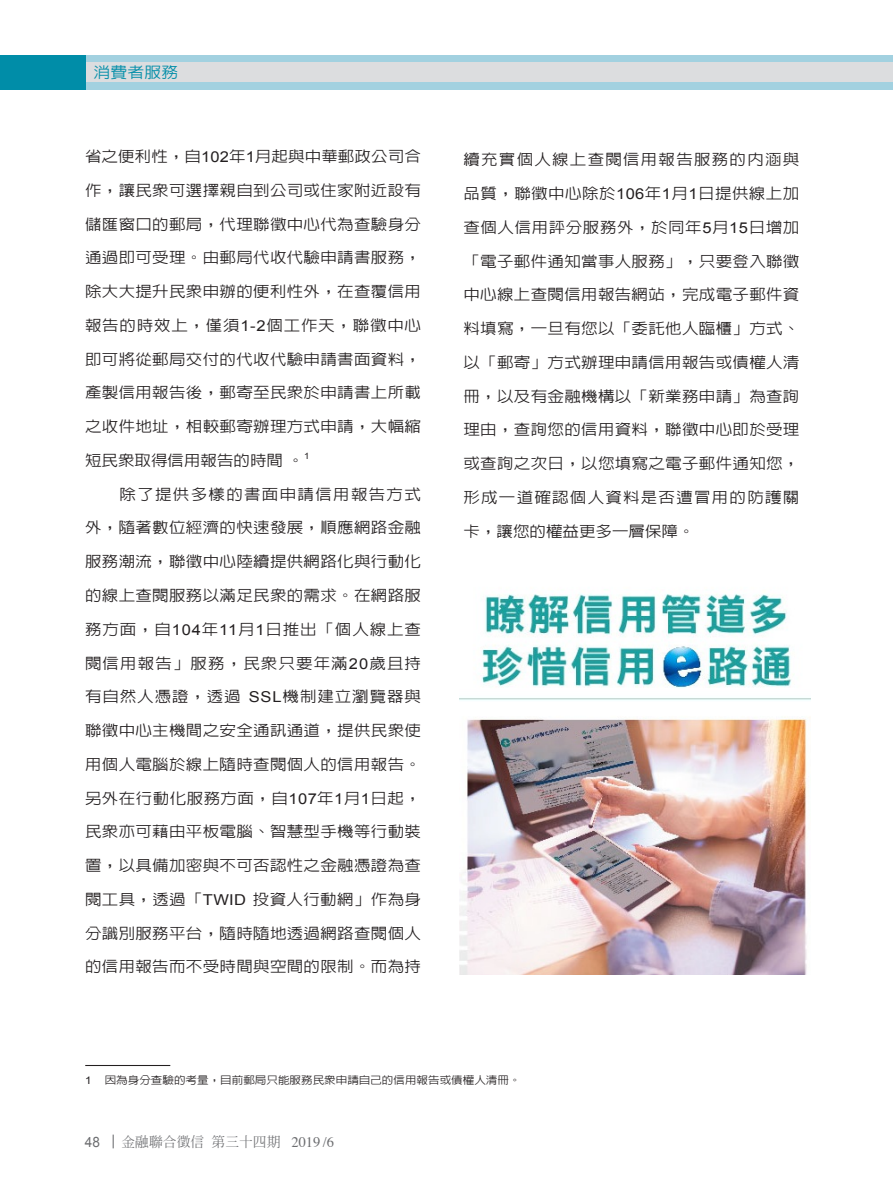
<style>
.page{position:relative;width:893px;height:1191px;background:#fff}
.page>*{position:absolute;margin:0;border:0;box-sizing:border-box;transform-origin:0 0}
.t1{font:500 15.3px "AR Hei B5";letter-spacing:.01em;color:#008da8;scale:1.1 1}
._07_內文{font:500 15px "AR Hei B5";letter-spacing:.02em;color:#231f20;scale:1.1 1}
._07_內文-2{font:500 15px "AR Hei B5";letter-spacing:.075em;color:#231f20;scale:1.1 1}
._07_內文-3{font:500 15px "AR Hei B5";color:#231f20;scale:1.1 1}
._07_內文-4{font:500 15px "AR Hei B5";letter-spacing:.05em;color:#231f20;scale:1.1 1}
._07_內文-5{font:500 15px "AR Hei B5";letter-spacing:.045em;color:#231f20;scale:1.1 1}
._07_內文-6{font:500 15px "AR Hei B5";letter-spacing:.065em;color:#231f20;scale:1.1 1}
._07_內文-7{font:500 15px "AR Hei B5";letter-spacing:.055em;color:#231f20;scale:1.1 1}
._07_內文-8{font:500 15px "AR Hei B5";letter-spacing:.08em;color:#231f20;scale:1.1 1}
.t2{font:14.25px "Arial";color:#6c6d70;scale:.95 1}
.t3{font:500 13.8px "AR Ming B5";color:#6c6d70}
._11_備註{font:500 10.5px "AR Hei B5";color:#231f20;scale:1.1 1}
._07_內文-9{font:8.7px "Arial";color:#231f20;scale:1.1 1}
.s1{font-family:"Arial";font-weight:400}
.s2{font-family:"Times";font-weight:400;font-size:14.55px}
</style>
<div class="page">
<div style="left:0;top:55px;width:893px;height:34px;background:#a2d1e0"></div>
<div style="left:0;top:62px;width:893px;height:20px;background:#dcdddf"></div>
<div style="left:0;top:55px;width:85px;height:34px;background:#008da8"></div>
<svg style="left:113px;top:1134px;width:1px;height:14px"></svg>
<img style="left:459px;top:593px;width:351px;height:381px">
<hr style="left:85px;top:1065px;width:85px;height:1px;background:#231f20">
<p class="t1" style="left:94px;top:65px;width:79px">消費者服務</p>
<p class="_07_內文" style="left:85px;top:149px;width:307px">省之便利性，自<span class="s1">102</span>年<span class="s1">1</span>月起與中華郵政公司合</p>
<p class="_07_內文" style="left:85px;top:183px;width:307px">作，讓民眾可選擇親自到公司或住家附近設有</p>
<p class="_07_內文" style="left:85px;top:216px;width:307px">儲匯窗口的郵局，代理聯徵中心代為查驗身分</p>
<p class="_07_內文" style="left:85px;top:250px;width:307px">通過即可受理。由郵局代收代驗申請書服務，</p>
<p class="_07_內文" style="left:85px;top:284px;width:307px">除大大提升民眾申辦的便利性外，在查覆信用</p>
<p class="_07_內文-5" style="left:85px;top:318px;width:307px">報告的時效上，僅須<span class="s1">1-2</span>個工作天，聯徵中心</p>
<p class="_07_內文" style="left:85px;top:351px;width:307px">即可將從郵局交付的代收代驗申請書面資料，</p>
<p class="_07_內文" style="left:85px;top:385px;width:307px">產製信用報告後，郵寄至民眾於申請書上所載</p>
<p class="_07_內文" style="left:85px;top:419px;width:307px">之收件地址，相較郵寄辦理方式申請，大幅縮</p>
<p class="_07_內文-3" style="left:85px;top:453px;width:201px">短民眾取得信用報告的時間。</p>
<p class="_07_內文-9" style="left:304px;top:450px;width:6px">1</p>
<p class="_07_內文-8" style="left:120px;top:486px;width:275px">除了提供多樣的書面申請信用報告方式</p>
<p class="_07_內文" style="left:85px;top:520px;width:307px">外，隨著數位經濟的快速發展，順應網路金融</p>
<p class="_07_內文" style="left:85px;top:554px;width:307px">服務潮流，聯徵中心陸續提供網路化與行動化</p>
<p class="_07_內文" style="left:85px;top:588px;width:307px">的線上查閱服務以滿足民眾的需求。在網路服</p>
<p class="_07_內文-4" style="left:85px;top:621px;width:307px">務方面，自<span class="s1">104</span>年<span class="s1">11</span>月<span class="s1">1</span>日推出「個人線上查</p>
<p class="_07_內文-6" style="left:85px;top:655px;width:307px">閱信用報告」服務，民眾只要年滿<span class="s1">20</span>歲且持</p>
<p class="_07_內文-7" style="left:85px;top:689px;width:307px">有自然人憑證，透過 <span class="s1">SSL</span>機制建立瀏覽器與</p>
<p class="_07_內文" style="left:85px;top:723px;width:307px">聯徵中心主機間之安全通訊通道，提供民眾使</p>
<p class="_07_內文" style="left:85px;top:756px;width:307px">用個人電腦於線上隨時查閱個人的信用報告。</p>
<p class="_07_內文" style="left:85px;top:790px;width:307px">另外在行動化服務方面，自<span class="s1">107</span>年<span class="s1">1</span>月<span class="s1">1</span>日起，</p>
<p class="_07_內文" style="left:85px;top:824px;width:307px">民眾亦可藉由平板電腦、智慧型手機等行動裝</p>
<p class="_07_內文" style="left:85px;top:858px;width:307px">置，以具備加密與不可否認性之金融憑證為查</p>
<p class="_07_內文" style="left:85px;top:891px;width:307px">閱工具，透過「<span class="s1">TWID</span> 投資人行動網」作為身</p>
<p class="_07_內文" style="left:85px;top:925px;width:307px">分識別服務平台，隨時隨地透過網路查閱個人</p>
<p class="_07_內文" style="left:85px;top:959px;width:307px">的信用報告而不受時間與空間的限制。而為持</p>
<p class="_07_內文-2" style="left:463px;top:152px;width:307px">續充實個人線上查閱信用報告服務的內涵與</p>
<p class="_07_內文" style="left:463px;top:186px;width:307px">品質，聯徵中心除於<span class="s1">106</span>年<span class="s1">1</span>月<span class="s1">1</span>日提供線上加</p>
<p class="_07_內文" style="left:463px;top:220px;width:307px">查個人信用評分服務外，於同年<span class="s1">5</span>月<span class="s1">15</span>日增加</p>
<p class="_07_內文" style="left:463px;top:253px;width:307px">「電子郵件通知當事人服務」，只要登入聯徵</p>
<p class="_07_內文" style="left:463px;top:287px;width:307px">中心線上查閱信用報告網站，完成電子郵件資</p>
<p class="_07_內文" style="left:463px;top:321px;width:307px">料填寫，一旦有您以「委託他人臨櫃」方式、</p>
<p class="_07_內文" style="left:463px;top:355px;width:307px">以「郵寄」方式辦理申請信用報告或債權人清</p>
<p class="_07_內文" style="left:463px;top:388px;width:307px">冊，以及有金融機構以「新業務申請」為查詢</p>
<p class="_07_內文" style="left:463px;top:422px;width:307px">理由，查詢您的信用資料，聯徵中心即於受理</p>
<p class="_07_內文" style="left:463px;top:456px;width:307px">或查詢之次日，以您填寫之電子郵件通知您，</p>
<p class="_07_內文-2" style="left:463px;top:490px;width:307px">形成一道確認個人資料是否遭冒用的防護關</p>
<p class="_07_內文-3" style="left:463px;top:523px;width:211px">卡，讓您的權益更多一層保障。</p>
<p class="_11_備註" style="left:85px;top:1075px;width:397px"><span class="s1">1</span> 因為身分查驗的考量，目前郵局只能服務民眾申請自己的信用報告或債權人清冊。</p>
<p class="t2" style="left:85px;top:1132px;width:17px">48</p>
<p class="t3" style="left:122px;top:1135px;width:214px">金融聯合徵信第三十四期 <span class="s2">2019 /6</span></p>
</div>
